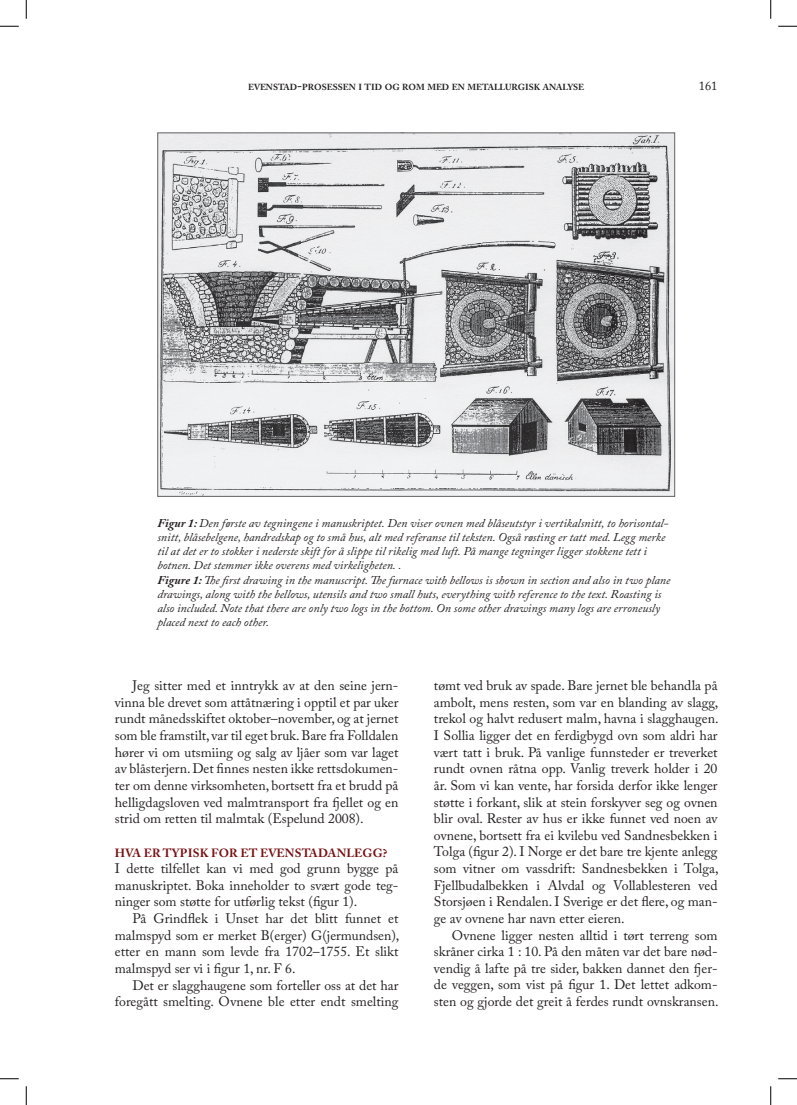
<style>
.page{position:relative;width:797px;height:1105px;background:#fff}
.page>*{position:absolute;margin:0;border:0;box-sizing:border-box;transform-origin:0 0}
.t1{font:13.75px/16.6px "Adobe Caslon Pro";letter-spacing:-.02em;color:#231f20;text-align:justify}
.t2{font:12.5px "Adobe Caslon Pro";color:#231f20}
.t3{font:italic 11.88px/14.2px "Adobe Caslon Pro";color:#231f20}
.t4{font:700 11.88px "Adobe Caslon Pro";letter-spacing:.015em;color:#771012}
.t5{font:700 8.75px "Adobe Caslon Pro";color:#231f20}
.s1{font-size:12.5px}
.s2{font-weight:700}
</style>
<div class="page">
<img style="left:159px;top:135px;width:514px;height:360px">
<svg style="left:0;top:25px;width:19px;height:2px"></svg>
<svg style="left:778px;top:25px;width:19px;height:2px"></svg>
<svg style="left:0;top:1078px;width:19px;height:1px"></svg>
<svg style="left:778px;top:1078px;width:19px;height:1px"></svg>
<svg style="left:25px;top:0;width:2px;height:19px"></svg>
<svg style="left:25px;top:1086px;width:2px;height:19px"></svg>
<svg style="left:770px;top:0;width:1px;height:19px"></svg>
<svg style="left:770px;top:1086px;width:1px;height:19px"></svg>
<p class="t5" style="left:248px;top:82px;width:337px">EVENSTAD<span class="s1">-</span>PROSESSEN I TID OG ROM MED EN METALLURGISK ANALYSE</p>
<p class="t2" style="left:698px;top:78px;width:20px">161</p>
<p class="t3" style="left:157px;top:515px;width:514px"><span class="s2">Figur 1:</span> Den første av tegningene i manuskriptet. Den viser ovnen med blåseutstyr i vertikalsnitt, to horisontal&shy;snitt, blåsebelgene, handredskap og to små hus, alt med referanse til teksten. Også røsting er tatt med. Legg merke til at det er to stokker i nederste skift for å slippe til rikelig med luft. På mange tegninger ligger stokkene tett i botnen. Det stemmer ikke overens med virkeligheten. .<br><span class="s2">Figure 1:</span> The first drawing in the manuscript. The furnace with bellows is shown in section and also in two plane drawings, along with the bellows, utensils and two small huts, everything with reference to the text. Roasting is also included. Note that there are only two logs in the bottom. On some other drawings many logs are erroneusly placed next to each other.</p>
<p class="t1" style="left:115px;top:677px;width:285px;text-indent:18px">Jeg sitter med et inntrykk av at den seine jern&shy;vinna ble drevet som attåtnæring i opptil et par uker rundt månedsskiftet oktober–november, og at jernet som ble framstilt, var til eget bruk. Bare fra Folldalen hører vi om utsmiing og salg av ljåer som var laget av blåsterjern. Det finnes nesten ikke rettsdokumen&shy;ter om denne virksomheten, bortsett fra et brudd på helligdagsloven ved malmtransport fra fjellet og en strid om retten til malmtak (Espelund 2008).</p>
<p class="t4" style="left:115px;top:845px;width:274px">HVA ER TYPISK FOR ET EVENSTADANLEGG?</p>
<p class="t1" style="left:115px;top:860px;width:285px">I dette tilfellet kan vi med god grunn bygge på manuskriptet. Boka inneholder to svært gode teg&shy;ninger som støtte for utførlig tekst (figur 1).</p>
<p class="t1" style="left:115px;top:910px;width:286px;text-indent:18px">På Grindflek i Unset har det blitt funnet et malmspyd som er merket B(erger) G(jermundsen), etter en mann som levde fra 1702–1755. Et slikt malmspyd ser vi i figur 1, nr. F 6.</p>
<p class="t1" style="left:115px;top:976px;width:285px;text-align:right">Det er slagghaugene som forteller oss at det har foregått smelting. Ovnene ble etter endt smelting</p>
<p class="t1" style="left:434px;top:677px;width:286px">tømt ved bruk av spade. Bare jernet ble behandla på ambolt, mens resten, som var en blanding av slagg, trekol og halvt redusert malm, havna i slagghaugen.<br>I Sollia ligger det en ferdigbygd ovn som aldri har vært tatt i bruk. På vanlige funnsteder er treverket rundt ovnen råtna opp. Vanlig treverk holder i 20 år. Som vi kan vente, har forsida derfor ikke lenger støtte i forkant, slik at stein forskyver seg og ovnen blir oval. Rester av hus er ikke funnet ved noen av ovnene, bortsett fra ei kvilebu ved Sandnesbekken i Tolga (figur 2). I Norge er det bare tre kjente anlegg som vitner om vassdrift: Sandnesbekken i Tolga, Fjellbudalbekken i Alvdal og Vollablesteren ved Storsjøen i Rendalen. I Sverige er det flere, og man&shy;ge av ovnene har navn etter eieren.</p>
<p class="t1" style="left:434px;top:926px;width:286px;text-indent:18px">Ovnene ligger nesten alltid i tørt terreng som skråner cirka 1 : 10. På den måten var det bare nød&shy;vendig å lafte på tre sider, bakken dannet den fjer&shy;de veggen, som vist på figur 1. Det lettet adkom&shy;sten og gjorde det greit å ferdes rundt ovnskransen.</p>
</div>
